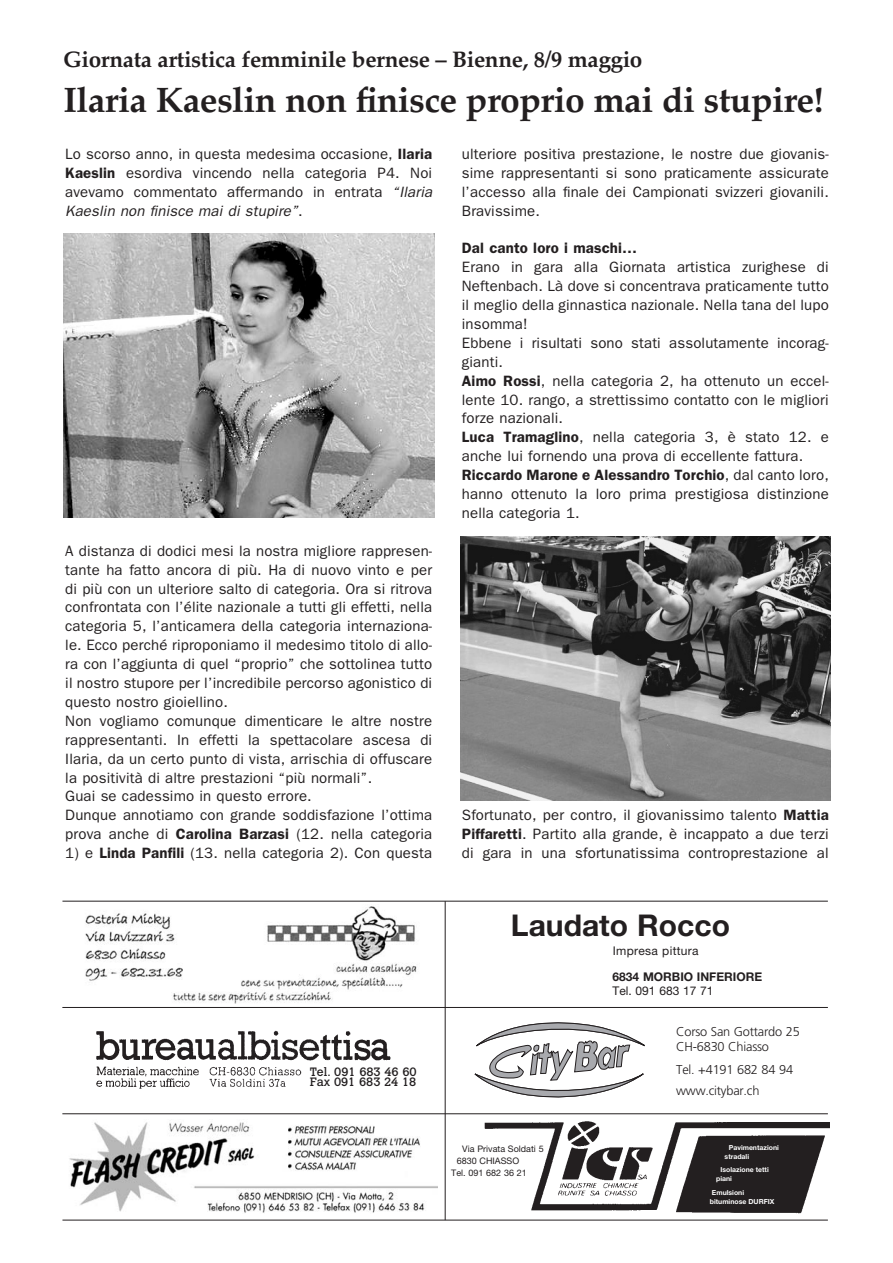
<style>
.page{position:relative;width:893px;height:1263px;background:#fff}
.page>*{position:absolute;margin:0;border:0;box-sizing:border-box;transform-origin:0 0}
.t1{font:700 35.4px "Palatino";letter-spacing:-.015em;color:#231f20}
.t2{font:700 30px "Helvetica Neue";color:#231f20}
.t3{font:700 22.5px "Palatino";letter-spacing:-.015em;color:#231f20}
.t4{font:15px/18.9px "Franklin Gothic";letter-spacing:.01em;color:#231f20;text-align:justify}
.t5{font:600 15px "Franklin Gothic";letter-spacing:.01em;color:#231f20}
.t6{font:300 12.75px/15.1px "Frutiger";letter-spacing:-.015em;color:#231f20}
.t7{font:12px/10.5px "Calvert";color:#231f20}
.t8{font:700 12px "Helvetica Neue";color:#231f20}
.t9{font:12px "Helvetica Neue";color:#231f20}
.t10{font:12px "Helvetica Neue";letter-spacing:.025em;color:#231f20}
.t11{font:9px "Helvetica Neue";color:#231f20}
.t12{font:700 6.9px/9px "Helvetica Neue";color:#fff}
.s1{font-weight:600}
.s2{font-style:italic}
</style>
<div class="page">
<img style="left:85px;top:906px;width:332px;height:97px">
<img style="left:69px;top:1122px;width:369px;height:91px">
<hr style="left:445px;top:901px;width:1px;height:319px;background:#231f20">
<hr style="left:62px;top:901px;width:766px;height:1px;background:#231f20">
<hr style="left:62px;top:1007px;width:766px;height:1px;background:#231f20">
<hr style="left:62px;top:1113px;width:766px;height:1px;background:#231f20">
<hr style="left:62px;top:1220px;width:766px;height:1px;background:#231f20">
<img style="left:484px;top:1121px;width:345px;height:93px">
<svg style="left:475px;top:1022px;width:170px;height:75px"></svg>
<img style="left:96px;top:1030px;width:295px;height:59px">
<div style="left:308px;top:1065px;width:122px;height:26px;background:#fff"></div>
<img style="left:460px;top:536px;width:371px;height:265px">
<img style="left:64px;top:234px;width:370px;height:283px">
<h3 class="t3" style="left:63px;top:46px;width:581px">Giornata artistica femminile bernese – Bienne, 8/9 maggio</h3>
<h1 class="t1" style="left:63px;top:79px;width:762px">Ilaria Kaeslin non finisce proprio mai di stupire!</h1>
<p class="t4" style="left:65px;top:144px;width:368px">Lo scorso anno, in questa medesima occasione, <span class="s1">Ilaria Kaeslin</span> esordiva vincendo nella categoria P4. Noi avevamo commentato affermando in entrata <span class="s2">“Ilaria Kaeslin non finisce mai di stupire”</span>.</p>
<p class="t4" style="left:462px;top:144px;width:368px">ulteriore positiva prestazione, le nostre due giovanis&shy;sime rappresentanti si sono praticamente assicurate l’accesso alla finale dei Campionati svizzeri giovanili.<br>Bravissime.</p>
<p class="t5" style="left:462px;top:239px;width:177px">Dal canto loro i maschi…</p>
<p class="t4" style="left:462px;top:258px;width:368px;text-align:left">Erano in gara alla Giornata artistica zurighese di Neftenbach. Là dove si concentrava praticamente tutto il meglio della ginnastica nazionale. Nella tana del lupo insomma!<br>Ebbene i risultati sono stati assolutamente incorag&shy;gianti.<br><span class="s1">Aimo Rossi</span>, nella categoria 2, ha ottenuto un eccel&shy;lente 10. rango, a strettissimo contatto con le migliori forze nazionali.<br><span class="s1">Luca Tramaglino</span>, nella categoria 3, è stato 12. e anche lui fornendo una prova di eccellente fattura.<br><span class="s1">Riccardo Marone e Alessandro Torchio</span>, dal canto loro, hanno ottenuto la loro prima prestigiosa distinzione nella categoria 1.</p>
<p class="t4" style="left:65px;top:541px;width:368px;text-align:left">A distanza di dodici mesi la nostra migliore rappresen&shy;tante ha fatto ancora di più. Ha di nuovo vinto e per di più con un ulteriore salto di categoria. Ora si ritrova confrontata con l’élite nazionale a tutti gli effetti, nella categoria 5, l’anticamera della categoria internaziona&shy;le. Ecco perché riproponiamo il medesimo titolo di allo&shy;ra con l’aggiunta di quel “proprio” che sottolinea tutto il nostro stupore per l’incredibile percorso agonistico di questo nostro gioiellino.<br>Non vogliamo comunque dimenticare le altre nostre rappresentanti. In effetti la spettacolare ascesa di Ilaria, da un certo punto di vista, arrischia di offuscare la positività di altre prestazioni “più normali”.<br>Guai se cadessimo in questo errore.<br>Dunque annotiamo con grande soddisfazione l’ottima prova anche di <span class="s1">Carolina Barzasi</span> (12. nella categoria</p>
<p class="t4" style="left:65px;top:844px;width:368px">1) e <span class="s1">Linda Panfili</span> (13. nella categoria 2). Con questa</p>
<p class="t4" style="left:462px;top:806px;width:368px">Sfortunato, per contro, il giovanissimo talento <span class="s1">Mattia Piffaretti</span>. Partito alla grande, è incappato a due terzi di gara in una sfortunatissima controprestazione al</p>
<p class="t7" style="left:310px;top:1066px;width:108px">Tel. 091 683 46 60<br>Fax 091 683 24 18</p>
<h2 class="t2" style="left:511px;top:906px;width:221px">Laudato Rocco</h2>
<p class="t10" style="left:613px;top:943px;width:87px">Impresa pittura</p>
<p class="t8" style="left:613px;top:969px;width:151px">6834 MORBIO INFERIORE</p>
<p class="t9" style="left:613px;top:983px;width:102px">Tel. 091 683 17 71</p>
<p class="t11" style="left:462px;top:1144px;width:83px">Via Privata Soldati 5</p>
<p class="t11" style="left:457px;top:1156px;width:64px">6830 CHIASSO</p>
<p class="t11" style="left:451px;top:1168px;width:77px">Tel. 091 682 36 21</p>
<p class="t6" style="left:676px;top:1024px;width:125px">Corso San Gottardo 25<br>CH-6830 Chiasso</p>
<p class="t6" style="left:676px;top:1059px;width:118px;line-height:21px">Tel. +4191 682 84 94 www.citybar.ch</p>
<p class="t12" style="left:725px;top:1142px;width:56px;text-indent:4px">Pavimentazioni stradali</p>
<p class="t12" style="left:716px;top:1165px;width:54px;text-indent:4px">Isolazione tetti piani</p>
<p class="t12" style="left:710px;top:1187px;width:66px;text-indent:2px">Emulsioni bituminose DURFIX</p>
</div>
